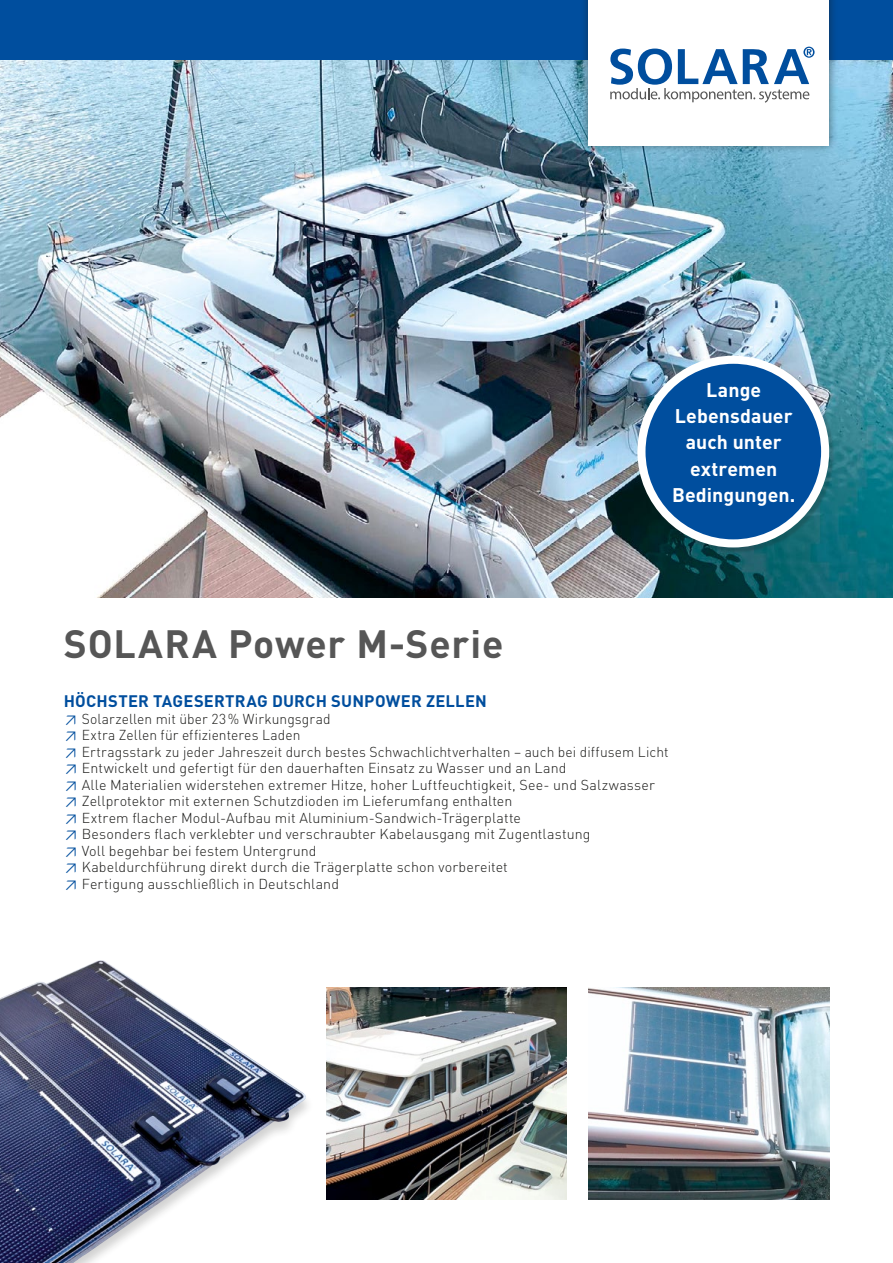
<style>
.page{position:relative;width:893px;height:1263px;background:#fff}
.page>*{position:absolute;margin:0;border:0;box-sizing:border-box;transform-origin:0 0}
.t1{font:700 39px "DIN";letter-spacing:.02em;color:#565656}
.t2{font:700 19.5px/26.2px "DIN";letter-spacing:.005em;color:#fff;text-align:center}
.t3{font:700 16.5px "DIN";letter-spacing:.015em;color:#004e9e}
.t4{font:300 14.25px/16.5px "DIN";letter-spacing:.005em;color:#1a1a18}
.s1{font-weight:400;color:#004e9e}
</style>
<div class="page">
<img style="left:0;top:960px;width:307px;height:303px">
<img style="left:0;top:60px;width:893px;height:537px">
<img style="left:326px;top:988px;width:241px;height:211px">
<img style="left:588px;top:988px;width:241px;height:211px">
<div style="left:0;top:0;width:893px;height:60px;background:#004e9e"></div>
<div style="left:638px;top:357px;width:196px;height:196px;background:#1a1a18;opacity:.2"></div>
<div style="left:641px;top:360px;width:184px;height:183px;background:#004e9e;border-radius:50%"></div>
<div style="left:637px;top:356px;width:192px;height:191px;border:8px solid #fff;border-radius:50%"></div>
<div style="left:579px;top:0;width:258px;height:153px;background:#1a1a18;opacity:.5"></div>
<div style="left:588px;top:0;width:241px;height:145px;background:#fff"></div>
<svg style="left:610px;top:47px;width:204px;height:56px"></svg>
<h1 class="t1" style="left:64px;top:618px;width:441px">SOLARA Power M-Serie</h1>
<h2 class="t2" style="left:672px;top:376px;width:125px">Lange<br>Lebensdauer auch unter extremen<br>Bedingungen.</h2>
<p class="t3" style="left:64px;top:691px;width:425px">HÖCHSTER TAGESERTRAG DURCH SUNPOWER ZELLEN</p>
<p class="t4" style="left:64px;top:710px;width:606px"><span class="s1">≥</span> Solarzellen mit über 23% Wirkungsgrad<br><span class="s1">≥</span> Extra Zellen für effizienteres Laden<br><span class="s1">≥</span> Ertragsstark zu jeder Jahreszeit durch bestes Schwachlichtverhalten – auch bei diffusem Licht <span class="s1">≥</span> Entwickelt und gefertigt für den dauerhaften Einsatz zu Wasser und an Land<br><span class="s1">≥</span> Alle Materialien widerstehen extremer Hitze, hoher Luftfeuchtigkeit, See- und Salzwasser <span class="s1">≥</span> Zellprotektor mit externen Schutzdioden im Lieferumfang enthalten<br><span class="s1">≥</span> Extrem flacher Modul-Aufbau mit Aluminium-Sandwich-Trägerplatte<br><span class="s1">≥</span> Besonders flach verklebter und verschraubter Kabelausgang mit Zugentlastung<br><span class="s1">≥</span> Voll begehbar bei festem Untergrund<br><span class="s1">≥</span> Kabeldurchführung direkt durch die Trägerplatte schon vorbereitet<br><span class="s1">≥</span> Fertigung ausschließlich in Deutschland</p>
</div>
